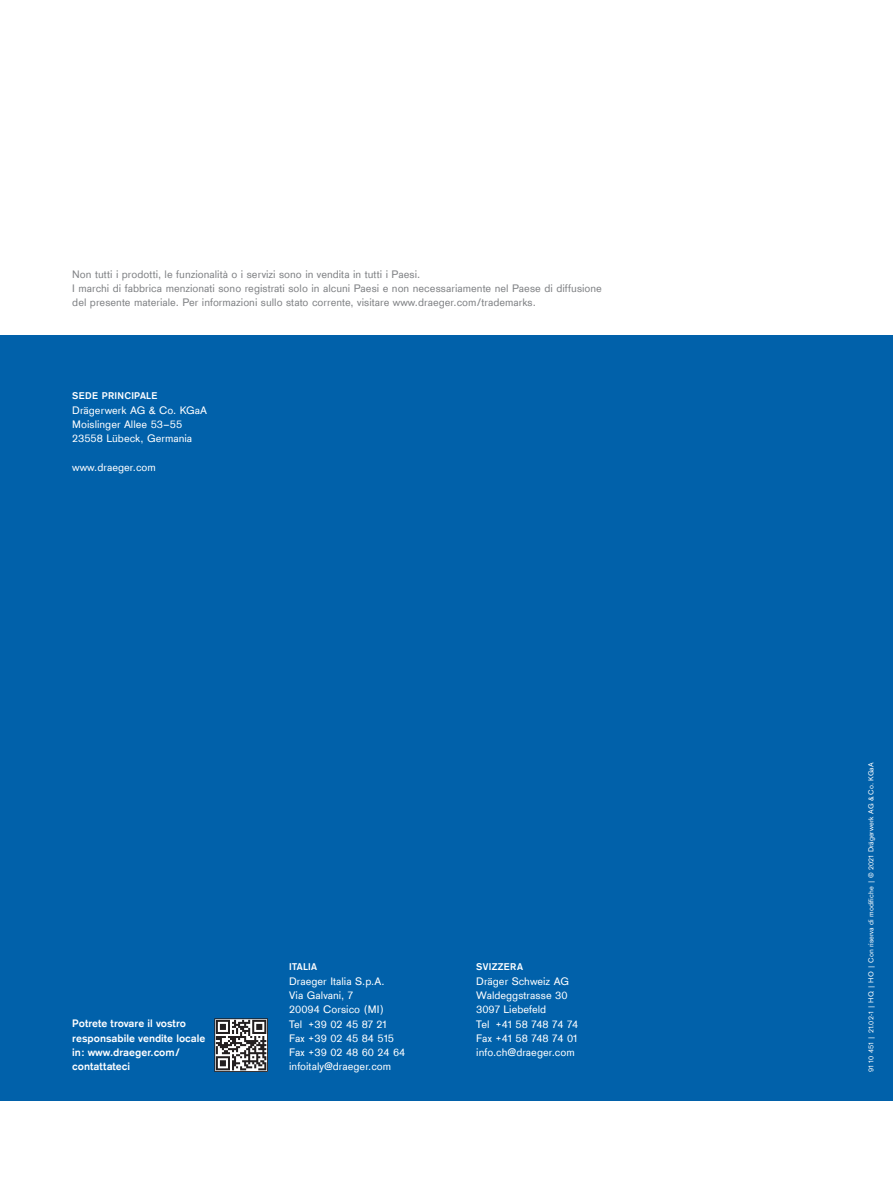
<style>
.page{position:relative;width:893px;height:1191px;background:#fff}
.page>*{position:absolute;margin:0;border:0;box-sizing:border-box;transform-origin:0 0}
.t1{font:11.25px/14.2px "Draeger Sans Global";color:#fff}
.t2{font:11.25px/14.2px "Draeger Sans Global";color:#808285}
.t3{font:700 11.25px/14.2px "Draeger Sans Global";color:#fff}
.t4{font:700 10.2px "Draeger Sans Global";letter-spacing:.025em;color:#fff}
.t5{font:7.5px "Draeger Sans Global";color:#fff}
</style>
<div class="page">
<div style="left:0;top:335px;width:893px;height:765px;background:#0161aa"></div>
<svg style="left:214px;top:1018px;width:54px;height:53px;background:#868587"></svg>
<p class="t2" style="left:72px;top:267px;width:531px">Non tutti i prodotti, le funzionalità o i servizi sono in vendita in tutti i Paesi.<br>I marchi di fabbrica menzionati sono registrati solo in alcuni Paesi e non necessariamente nel Paese di diffusione del presente materiale. Per informazioni sullo stato corrente, visitare www.draeger.com/trademarks.</p>
<p class="t4" style="left:72px;top:390px;width:87px">SEDE PRINCIPALE</p>
<p class="t1" style="left:72px;top:402px;width:136px">Drägerwerk AG &amp; Co. KGaA<br>Moislinger Allee 53–55<br>23558 Lübeck, Germania</p>
<p class="t1" style="left:72px;top:459px;width:85px">www.draeger.com</p>
<p class="t3" style="left:72px;top:1016px;width:135px">Potrete trovare il vostro responsabile vendite locale in: www.draeger.com/ contattateci</p>
<p class="t4" style="left:289px;top:961px;width:29px">ITALIA</p>
<p class="t1" style="left:289px;top:973px;width:118px">Draeger Italia S.p.A.<br>Via Galvani, 7<br>20094 Corsico (MI)<br>Tel +39 02 45 87 21<br>Fax +39 02 45 84 515<br>Fax +39 02 48 60 24 64 infoitaly@draeger.com</p>
<p class="t4" style="left:476px;top:961px;width:48px">SVIZZERA</p>
<p class="t1" style="left:476px;top:973px;width:103px">Dräger Schweiz AG<br>Waldeggstrasse 30<br>3097 Liebefeld<br>Tel +41 58 748 74 74<br>Fax +41 58 748 74 01 info.ch@draeger.com</p>
<p class="t5" style="left:866px;top:1071px;width:311px;rotate:-90deg">91 10 451 | 21.02-1 | HQ | HO | Con riserva di modifiche | © 2021 Drägerwerk AG &amp; Co. KGaA</p>
</div>
